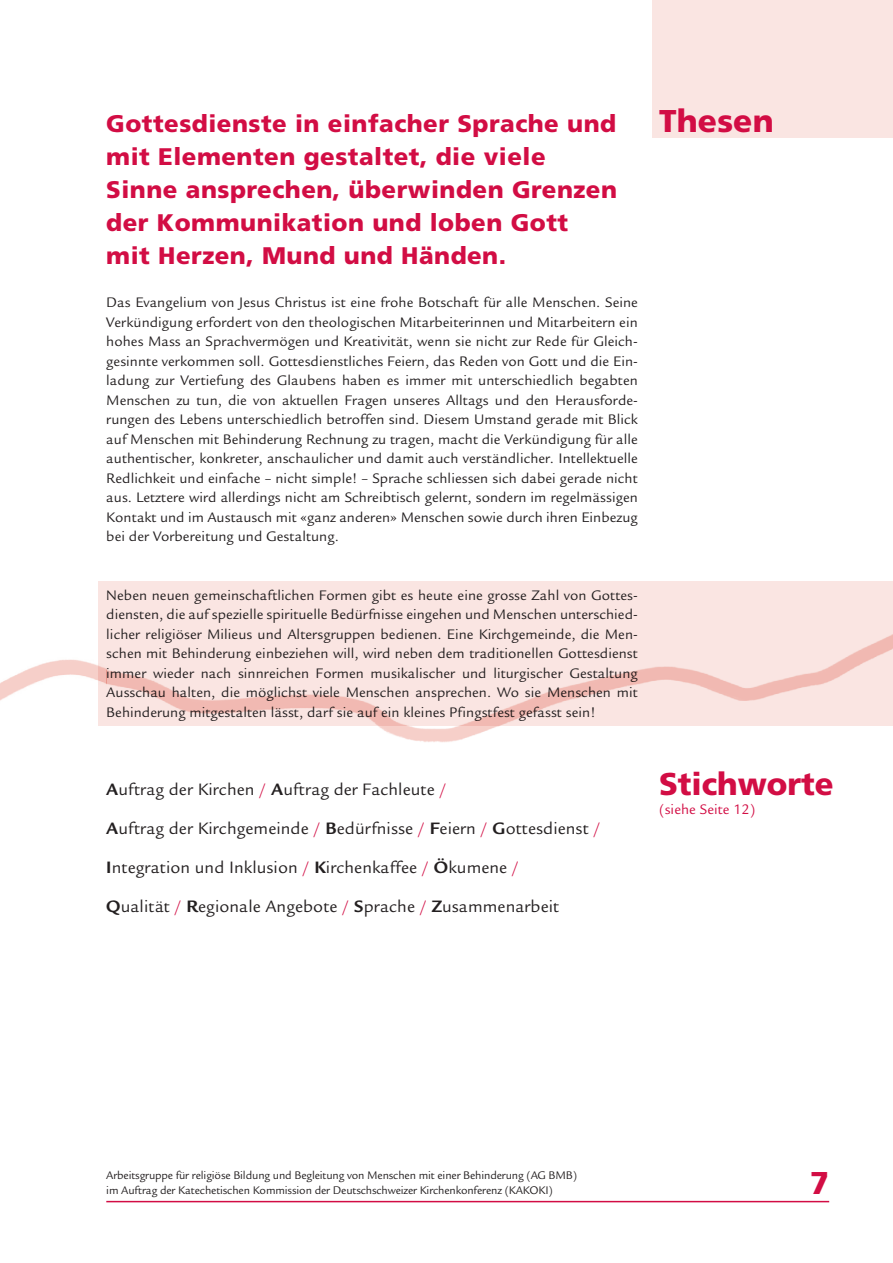
<style>
.page{position:relative;width:893px;height:1263px;background:#fff}
.page>*{position:absolute;margin:0;border:0;box-sizing:border-box;transform-origin:0 0}
.t1{font:900 31.5px "Frutiger";color:#d20d44}
._0_Titel_Inhalt{font:900 24px/33px "Frutiger";letter-spacing:.02em;color:#d20d44}
._1_Grundtext{font:18px/39px "Legacy Sans";letter-spacing:.005em;color:#231f20}
._1_Grundtext-2{font:15px/19.5px "Legacy Sans";letter-spacing:.005em;color:#231f20;text-align:justify}
.t2{font:15px "Legacy Sans";letter-spacing:.005em;color:#d20d44}
.t3{font:12px/15px "Legacy Sans";letter-spacing:-.01em;color:#231f20}
.s1{font-weight:700}
.s2{color:#d20d44}
</style>
<div class="page">
<hr style="left:106px;top:1201px;width:723px;height:1px;background:#d20d44">
<div style="left:653px;top:0;width:240px;height:138px;background:#fae5e2"></div>
<img style="left:0;top:649px;width:106px;height:77px">
<img style="left:106px;top:581px;width:787px;height:161px">
<p class="_0_Titel_Inhalt" style="left:106px;top:106px;width:512px">Gottesdienste in einfacher Sprache und mit Elementen gestaltet, die viele Sinne ansprechen, überwinden Grenzen der Kommunikation und loben Gott mit Herzen, Mund und Händen.</p>
<p class="_1_Grundtext-2" style="left:106px;top:293px;width:533px">Das Evangelium von Jesus Christus ist eine frohe Botschaft für alle Menschen. Seine Verkündigung erfordert von den theologischen Mitarbeiterinnen und Mitarbeitern ein hohes Mass an Sprachvermögen und Kreativität, wenn sie nicht zur Rede für Gleich&shy;gesinnte verkommen soll. Gottesdienstliches Feiern, das Reden von Gott und die Ein&shy;ladung zur Vertiefung des Glaubens haben es immer mit unterschiedlich begabten Menschen zu tun, die von aktuellen Fragen unseres Alltags und den Herausforde&shy;rungen des Lebens unterschiedlich betroffen sind. Diesem Umstand gerade mit Blick auf Menschen mit Behinderung Rechnung zu tragen, macht die Verkündigung für alle authentischer, konkreter, anschaulicher und damit auch verständlicher. Intellektuelle Redlichkeit und einfache – nicht simple! – Sprache schliessen sich dabei gerade nicht aus. Letztere wird allerdings nicht am Schreibtisch gelernt, sondern im regelmässigen Kontakt und im Austausch mit «ganz anderen» Menschen sowie durch ihren Einbezug bei der Vorbereitung und Gestaltung.</p>
<p class="_1_Grundtext-2" style="left:106px;top:585px;width:533px">Neben neuen gemeinschaftlichen Formen gibt es heute eine grosse Zahl von Gottes&shy;diensten, die auf spezielle spirituelle Bedürfnisse eingehen und Menschen unterschied&shy;licher religiöser Milieus und Altersgruppen bedienen. Eine Kirchgemeinde, die Men&shy;schen mit Behinderung einbeziehen will, wird neben dem traditionellen Gottesdienst immer wieder nach sinnreichen Formen musikalischer und liturgischer Gestaltung Ausschau halten, die möglichst viele Menschen ansprechen. Wo sie Menschen mit Behinderung mitgestalten lässt, darf sie auf ein kleines Pfingstfest gefasst sein!</p>
<p class="_1_Grundtext" style="left:106px;top:770px;width:342px"><span class="s1">A</span>uftrag der Kirchen <span class="s2">/</span> <span class="s1">A</span>uftrag der Fachleute <span class="s2">/</span></p>
<p class="_1_Grundtext" style="left:106px;top:809px;width:496px"><span class="s1">A</span>uftrag der Kirchgemeinde <span class="s2">/</span> <span class="s1">B</span>edürfnisse <span class="s2">/</span> <span class="s1">F</span>eiern <span class="s2">/</span> <span class="s1">G</span>ottesdienst <span class="s2">/<br></span><span class="s1">I</span>ntegration und Inklusion <span class="s2">/</span> <span class="s1">K</span>irchenkaffee <span class="s2">/</span> <span class="s1">Ö</span>kumene <span class="s2">/</span></p>
<p class="_1_Grundtext" style="left:106px;top:887px;width:454px"><span class="s1">Q</span>ualität <span class="s2">/</span> <span class="s1">R</span>egionale Angebote <span class="s2">/</span> <span class="s1">S</span>prache <span class="s2">/</span> <span class="s1">Z</span>usammenarbeit</p>
<p class="t1" style="left:659px;top:102px;width:116px">Thesen</p>
<p class="t1" style="left:659px;top:765px;width:176px">Stichworte</p>
<p class="t2" style="left:659px;top:801px;width:98px">(siehe Seite 12)</p>
<p class="t3" style="left:106px;top:1167px;width:472px">Arbeitsgruppe für religiöse Bildung und Begleitung von Menschen mit einer Behinderung (AG BMB) im Auftrag der Katechetischen Kommission der Deutschschweizer Kirchenkonferenz (KAKOKI)</p>
<h1 class="t1" style="left:810px;top:1164px;width:20px">7</h1>
</div>
